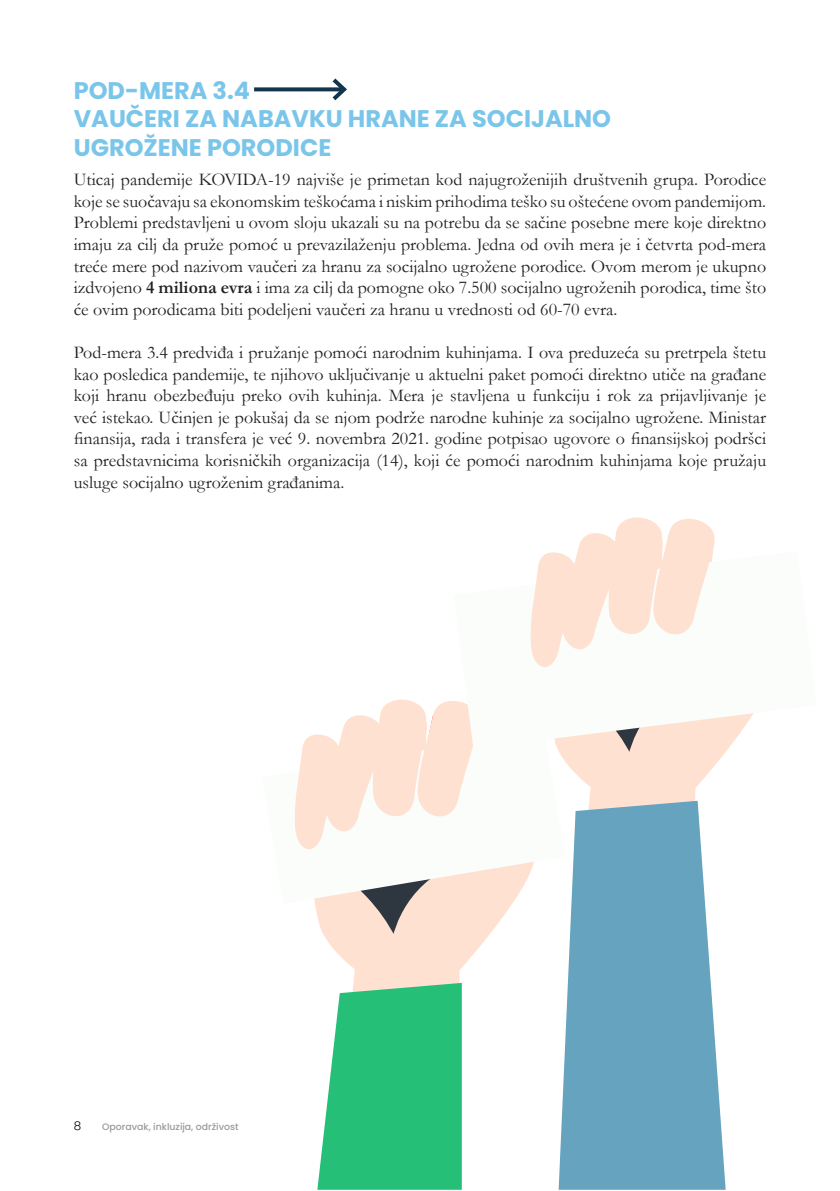
<style>
.page{position:relative;width:840px;height:1191px;background:#fff}
.page>*{position:absolute;margin:0;border:0;box-sizing:border-box;transform-origin:0 0}
.t1{font:700 24px/28.8px "Poppins";color:#7ac5ea}
.t2{font:18px/21.6px "Garamond";color:#231f20;text-align:justify}
.t3{font:300 12px "Poppins";color:#000}
.t4{font:500 9.4px "Poppins";color:#999}
.s1{font-weight:700}
</style>
<div class="page">
<svg style="left:254px;top:87px;width:74px;height:4px"></svg>
<svg style="left:328px;top:78px;width:19px;height:23px"></svg>
<svg style="left:323px;top:903px;width:190px;height:150px;fill:#ffe2d3"></svg>
<svg style="left:317px;top:983px;width:144px;height:206px;background:#3cc585"></svg>
<svg style="left:483px;top:861px;width:51px;height:42px;fill:#ffe1d1"></svg>
<svg style="left:294px;top:699px;width:189px;height:235px"></svg>
<svg style="left:559px;top:749px;width:169px;height:51px;fill:#ffe1d1"></svg>
<svg style="left:558px;top:800px;width:167px;height:389px;background:#7cb0c8"></svg>
<svg style="left:453px;top:699px;width:301px;height:50px"></svg>
<svg style="left:529px;top:517px;width:189px;height:235px"></svg>
<h1 class="t1" style="left:74px;top:76px;width:538px">POD-MERA 3.4<br>VAUČERI ZA NABAVKU HRANE ZA SOCIJALNO<br>UGROŽENE PORODICE</h1>
<p class="t2" style="left:74px;top:168px;width:693px">Uticaj pandemije KOVIDA-19 najviše je primetan kod najugroženijih društvenih grupa. Porodice koje se suočavaju sa ekonomskim teškoćama i niskim prihodima teško su oštećene ovom pandemijom.<br>Problemi predstavljeni u ovom sloju ukazali su na potrebu da se sačine posebne mere koje direktno imaju za cilj da pruže pomoć u prevazilaženju problema. Jedna od ovih mera je i četvrta pod-mera treće mere pod nazivom vaučeri za hranu za socijalno ugrožene porodice. Ovom merom je ukupno izdvojeno <span class="s1">4 miliona evra</span> i ima za cilj da pomogne oko 7.500 socijalno ugroženih porodica, time što će ovim porodicama biti podeljeni vaučeri za hranu u vrednosti od 60-70 evra.</p>
<p class="t2" style="left:74px;top:341px;width:693px">Pod-mera 3.4 predviđa i pružanje pomoći narodnim kuhinjama. I ova preduzeća su pretrpela štetu kao posledica pandemije, te njihovo uključivanje u aktuelni paket pomoći direktno utiče na građane koji hranu obezbeđuju preko ovih kuhinja. Mera je stavljena u funkciju i rok za prijavljivanje je već istekao. Učinjen je pokušaj da se njom podrže narodne kuhinje za socijalno ugrožene. Ministar finansija, rada i transfera je već 9. novembra 2021. godine potpisao ugovore o finansijskoj podršci sa predstavnicima korisničkih organizacija (14), koji će pomoći narodnim kuhinjama koje pružaju usluge socijalno ugroženim građanima.</p>
<p class="t3" style="left:74px;top:1118px;width:9px">8</p>
<p class="t4" style="left:102px;top:1121px;width:138px">Oporavak, inkluzija, održivost</p>
</div>
